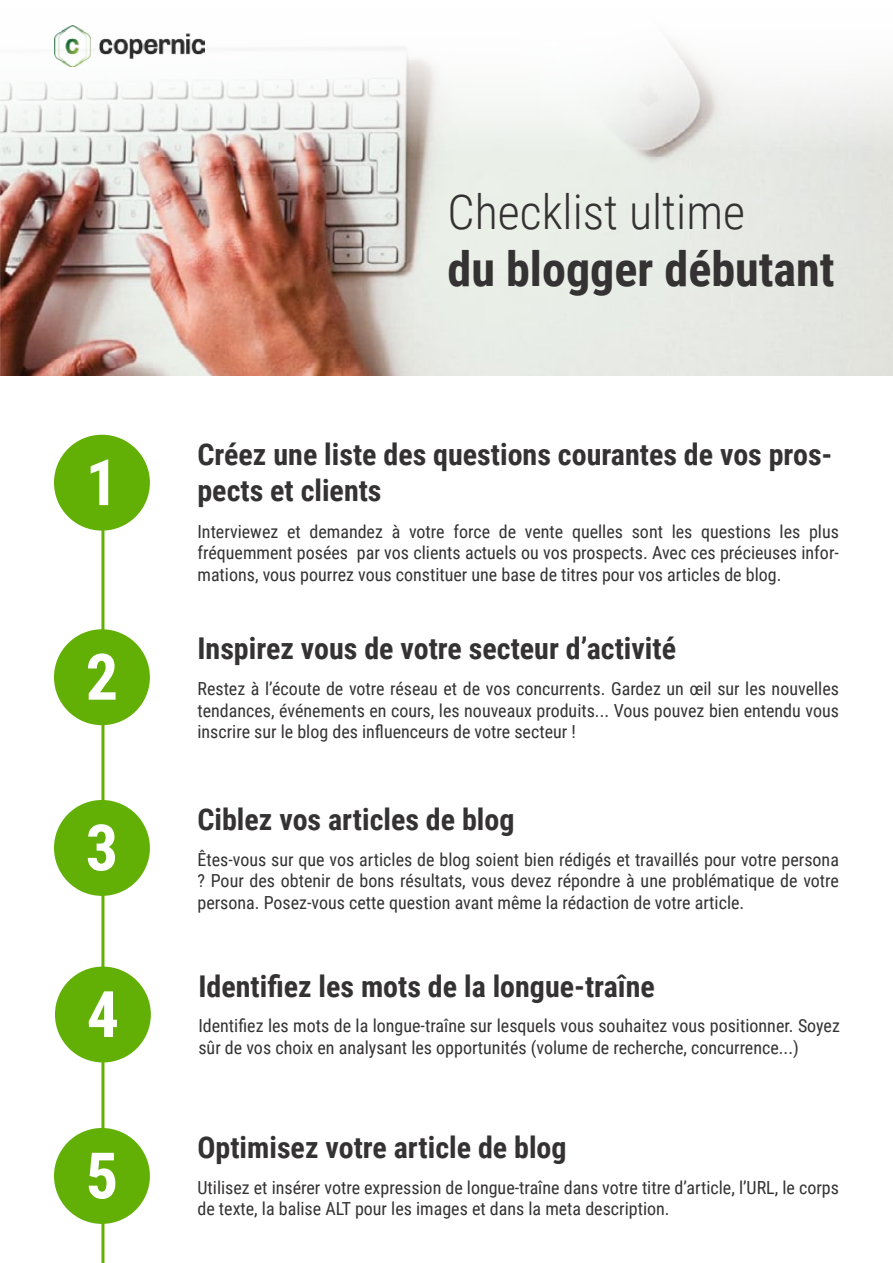
<style>
.page{position:relative;width:893px;height:1263px;background:#fff}
.page>*{position:absolute;margin:0;border:0;box-sizing:border-box;transform-origin:0 0}
.t1{font:700 64.2px "Roboto Condensed";color:#fff}
.t2{font:700 48.15px "Roboto Condensed";color:#343232}
.t3{font:300 48.15px "Roboto Condensed";color:#343232}
.t4{font:700 30px/36px "Roboto Condensed";color:#343232}
.t5{font:18px/21.6px "Roboto Condensed";color:#343232;text-align:justify}
.s1{font-size:64.2px;color:#fff}
</style>
<div class="page">
<hr style="left:101px;top:494px;width:3px;height:769px;background:#62b005">
<img style="left:0;top:25px;width:893px;height:350px">
<img style="left:54px;top:26px;width:151px;height:40px">
<div style="left:54px;top:435px;width:96px;height:96px;background:#62b005;border-radius:50%"></div>
<div style="left:54px;top:629px;width:96px;height:96px;background:#62b005;border-radius:50%"></div>
<div style="left:54px;top:800px;width:96px;height:96px;background:#62b005;border-radius:50%"></div>
<div style="left:55px;top:966px;width:96px;height:96px;background:#62b005;border-radius:50%"></div>
<div style="left:54px;top:1128px;width:96px;height:96px;background:#62b005;border-radius:50%"></div>
<h2 class="t3" style="left:448px;top:178px;width:299px">Checklist ultime</h2>
<h2 class="t2" style="left:448px;top:235px;width:389px">du blogger débutant</h2>
<h3 class="t4" style="left:86px;top:435px;width:748px;text-indent:112px">Créez une liste des questions courantes de vos pros-<br><span class="s1">1</span> pects et clients</h3>
<h1 class="t1" style="left:86px;top:632px;width:34px">2</h1>
<h1 class="t1" style="left:86px;top:802px;width:34px">3</h1>
<h1 class="t1" style="left:87px;top:969px;width:34px">4</h1>
<h1 class="t1" style="left:86px;top:1130px;width:34px">5</h1>
<p class="t5" style="left:197px;top:520px;width:643px">Interviewez et demandez à votre force de vente quelles sont les questions les plus fréquemment posées par vos clients actuels ou vos prospects. Avec ces précieuses infor&shy;mations, vous pourrez vous constituer une base de titres pour vos articles de blog.</p>
<h3 class="t4" style="left:197px;top:629px;width:480px">Inspirez vous de votre secteur d’activité</h3>
<p class="t5" style="left:197px;top:677px;width:643px">Restez à l’écoute de votre réseau et de vos concurrents. Gardez un œil sur les nouvelles tendances, événements en cours, les nouveaux produits... Vous pouvez bien entendu vous inscrire sur le blog des influenceurs de votre secteur !</p>
<h3 class="t4" style="left:197px;top:800px;width:319px">Ciblez vos articles de blog</h3>
<p class="t5" style="left:197px;top:848px;width:643px">Êtes-vous sur que vos articles de blog soient bien rédigés et travaillés pour votre persona ? Pour des obtenir de bons résultats, vous devez répondre à une problématique de votre persona. Posez-vous cette question avant même la rédaction de votre article.</p>
<h3 class="t4" style="left:198px;top:967px;width:458px">Identifiez les mots de la longue-traîne</h3>
<p class="t5" style="left:198px;top:1014px;width:643px">Identifiez les mots de la longue-traîne sur lesquels vous souhaitez vous positionner. Soyez sûr de vos choix en analysant les opportunités (volume de recherche, concurrence...)</p>
<h3 class="t4" style="left:197px;top:1128px;width:371px">Optimisez votre article de blog</h3>
<p class="t5" style="left:197px;top:1176px;width:643px">Utilisez et insérer votre expression de longue-traîne dans votre titre d’article, l’URL, le corps de texte, la balise ALT pour les images et dans la meta description.</p>
</div>
